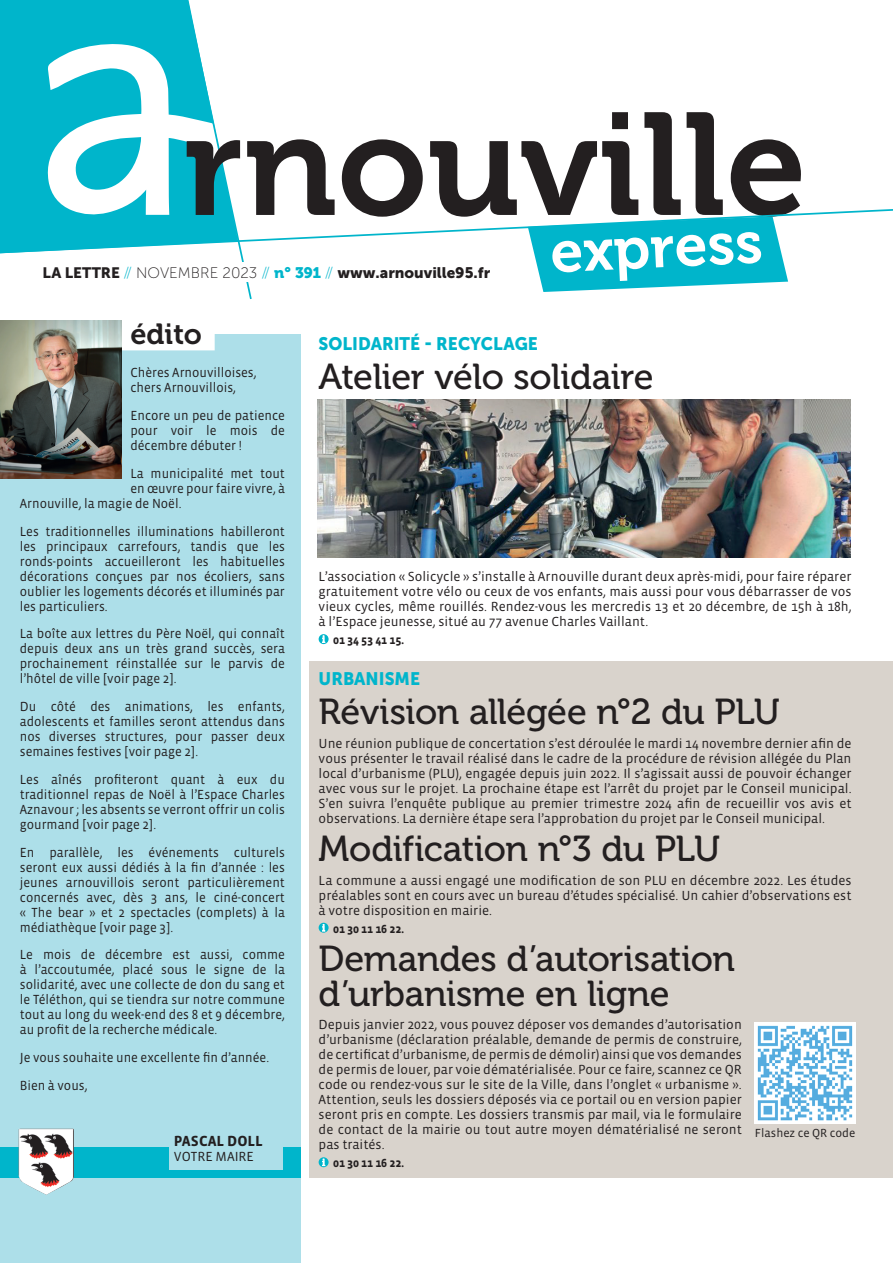
<style>
.page{position:relative;width:893px;height:1263px;background:#fff}
.page>*{position:absolute;margin:0;border:0;box-sizing:border-box;transform-origin:0 0}
.t1{font:36px/34.5px "Museo 500";letter-spacing:-.01em;color:#231f20}
.t2{font:28.95px "Museo 700";color:#231f20}
.t3{font:18px "Museo Sans 900";color:#00b5cb;scale:.95 1}
.t4{font:15.15px "Museo Sans 900";color:#231f20}
.t5{font:700 15px "Vista Sans OTCE";color:#231f20}
.t6{font:13.5px/15px "Vista Sans OTCE";color:#231f20;text-align:justify}
.t7{font:13.5px/15px "Vista Sans OTCE";color:#231f20;text-align:justify;scale:.96 1}
.t8{font:700 12px "Vista Sans";letter-spacing:-.01em;color:#231f20}
.t9{font:12px "Vista Sans OTCE";color:#231f20}
.s1{font-size:15px}
.s2{font-family:"Museo Sans 100";color:#00b5cb}
.s3{font-family:"Museo Sans 100"}
.s4{font-family:"Museo 900";color:#00b5cb}
.s5{font-family:"Minion Pro";font-weight:400;font-size:10.5px;color:#fff}
</style>
<div class="page">
<div style="left:309px;top:661px;width:584px;height:517px;background:#d9d3cc"></div>
<svg style="left:0;top:0;width:893px;height:300px"></svg>
<div style="left:43px;top:263px;width:462px;height:19px;background:#fff"></div>
<div style="left:0;top:335px;width:300px;height:928px;background:#addfe9"></div>
<div style="left:0;top:1147px;width:300px;height:31px;background:#00b5cb"></div>
<img style="left:19px;top:1129px;width:55px;height:66px">
<div style="left:122px;top:317px;width:93px;height:33px;background:#fff"></div>
<div style="left:170px;top:1129px;width:113px;height:40px;background:#addfe9"></div>
<img style="left:0;top:321px;width:122px;height:157px">
<div style="left:319px;top:634px;width:10px;height:10px;background:#00b5cb;border-radius:50%"></div>
<div style="left:319px;top:923px;width:10px;height:10px;background:#00b5cb;border-radius:50%"></div>
<div style="left:319px;top:1157px;width:10px;height:10px;background:#00b5cb;border-radius:50%"></div>
<img style="left:318px;top:400px;width:532px;height:157px">
<img style="left:755px;top:1022px;width:101px;height:101px">
<p class="t4" style="left:43px;top:264px;width:449px"><span class="s1">LA LETTRE</span> <span class="s2">//</span> <span class="s3">NOVEMBRE 2023</span> <span class="s2">//</span> <span class="s4">n° 391</span> <span class="s2">//</span> www.arnouville95.fr</p>
<h2 class="t2" style="left:130px;top:318px;width:73px">édito</h2>
<p class="t7" style="left:130px;top:365px;width:133px">Chères Arnouvilloises, chers Arnouvillois,</p>
<p class="t7" style="left:130px;top:408px;width:162px">Encore un peu de patience pour voir le mois de décembre débuter !</p>
<p class="t7" style="left:130px;top:466px;width:162px">La municipalité met tout</p>
<p class="t7" style="left:130px;top:481px;width:162px">en œuvre pour faire vivre, à</p>
<p class="t7" style="left:20px;top:496px;width:170px">Arnouville, la magie de Noël.</p>
<p class="t7" style="left:20px;top:523px;width:278px">Les traditionnelles illuminations habilleront les principaux carrefours, tandis que les ronds-points accueilleront les habituelles décorations conçues par nos écoliers, sans oublier les logements décorés et illuminés par les particuliers.</p>
<p class="t7" style="left:20px;top:626px;width:278px">La boîte aux lettres du Père Noël, qui connaît depuis deux ans un très grand succès, sera prochainement réinstallée sur le parvis de l’hôtel de ville [voir page 2].</p>
<p class="t7" style="left:20px;top:699px;width:278px">Du côté des animations, les enfants, adolescents et familles seront attendus dans nos diverses structures, pour passer deux semaines festives [voir page 2].</p>
<p class="t7" style="left:20px;top:772px;width:278px">Les aînés profiteront quant à eux du traditionnel repas de Noël à l’Espace Charles Aznavour ; les absents se verront offrir un colis gourmand [voir page 2].</p>
<p class="t7" style="left:20px;top:844px;width:278px">En parallèle, les événements culturels seront eux aussi dédiés à la fin d’année : les jeunes arnouvillois seront particulièrement concernés avec, dès 3 ans, le ciné-concert « The bear » et 2 spectacles (complets) à la médiathèque [voir page 3].</p>
<p class="t7" style="left:20px;top:947px;width:278px">Le mois de décembre est aussi, comme à l’accoutumée, placé sous le signe de la solidarité, avec une collecte de don du sang et le Téléthon, qui se tiendra sur notre commune tout au long du week-end des 8 et 9 décembre, au profit de la recherche médicale.</p>
<p class="t7" style="left:20px;top:1044px;width:261px;line-height:27.8px">Je vous souhaite une excellente fin d’année.<br>Bien à vous,</p>
<p class="t5" style="left:174px;top:1132px;width:90px">PASCAL DOLL</p>
<p class="t6" style="left:174px;top:1149px;width:82px">VOTRE MAIRE</p>
<h3 class="t3" style="left:319px;top:333px;width:232px">SOLIDARITÉ - RECYCLAGE</h3>
<h1 class="t1" style="left:319px;top:359px;width:337px">Atelier vélo solidaire</h1>
<p class="t6" style="left:319px;top:569px;width:534px">L’association « Solicycle » s’installe à Arnouville durant deux après-midi, pour faire réparer gratuitement votre vélo ou ceux de vos enfants, mais aussi pour vous débarrasser de vos vieux cycles, même rouillés. Rendez-vous les mercredis 13 et 20 décembre, de 15h à 18h, à l’Espace jeunesse, situé au 77 avenue Charles Vaillant.</p>
<p class="t8" style="left:322px;top:634px;width:84px"><span class="s5">i</span> 01 34 53 41 15.</p>
<h3 class="t3" style="left:319px;top:669px;width:108px">URBANISME</h3>
<h1 class="t1" style="left:319px;top:695px;width:463px">Révision allégée n°2 du PLU</h1>
<p class="t6" style="left:319px;top:735px;width:534px">Une réunion publique de concertation s’est déroulée le mardi 14 novembre dernier afin de vous présenter le travail réalisé dans le cadre de la procédure de révision allégée du Plan local d’urbanisme (PLU), engagée depuis juin 2022. Il s’agissait aussi de pouvoir échanger avec vous sur le projet. La prochaine étape est l’arrêt du projet par le Conseil municipal.<br>S’en suivra l’enquête publique au premier trimestre 2024 afin de recueillir vos avis et observations. La dernière étape sera l’approbation du projet par le Conseil municipal.</p>
<h1 class="t1" style="left:319px;top:832px;width:403px">Modification n°3 du PLU</h1>
<p class="t6" style="left:319px;top:873px;width:534px">La commune a aussi engagé une modification de son PLU en décembre 2022. Les études préalables sont en cours avec un bureau d’études spécialisé. Un cahier d’observations est à votre disposition en mairie.</p>
<p class="t8" style="left:322px;top:922px;width:84px"><span class="s5">i</span> 01 30 11 16 22.</p>
<h1 class="t1" style="left:319px;top:942px;width:418px">Demandes d’autorisation d’urbanisme en ligne</h1>
<p class="t6" style="left:319px;top:1017px;width:425px">Depuis janvier 2022, vous pouvez déposer vos demandes d’autorisation d’urbanisme (déclaration préalable, demande de permis de construire, de certificat d’urbanisme, de permis de démolir) ainsi que vos demandes de permis de louer, par voie dématérialisée. Pour ce faire, scannez ce QR code ou rendez-vous sur le site de la Ville, dans l’onglet « urbanisme ».<br>Attention, seuls les dossiers déposés via ce portail ou en version papier seront pris en compte. Les dossiers transmis par mail, via le formulaire de contact de la mairie ou tout autre moyen dématérialisé ne seront pas traités.</p>
<p class="t8" style="left:322px;top:1157px;width:84px"><span class="s5">i</span> 01 30 11 16 22.</p>
<p class="t9" style="left:755px;top:1126px;width:102px">Flashez ce QR code</p>
</div>
